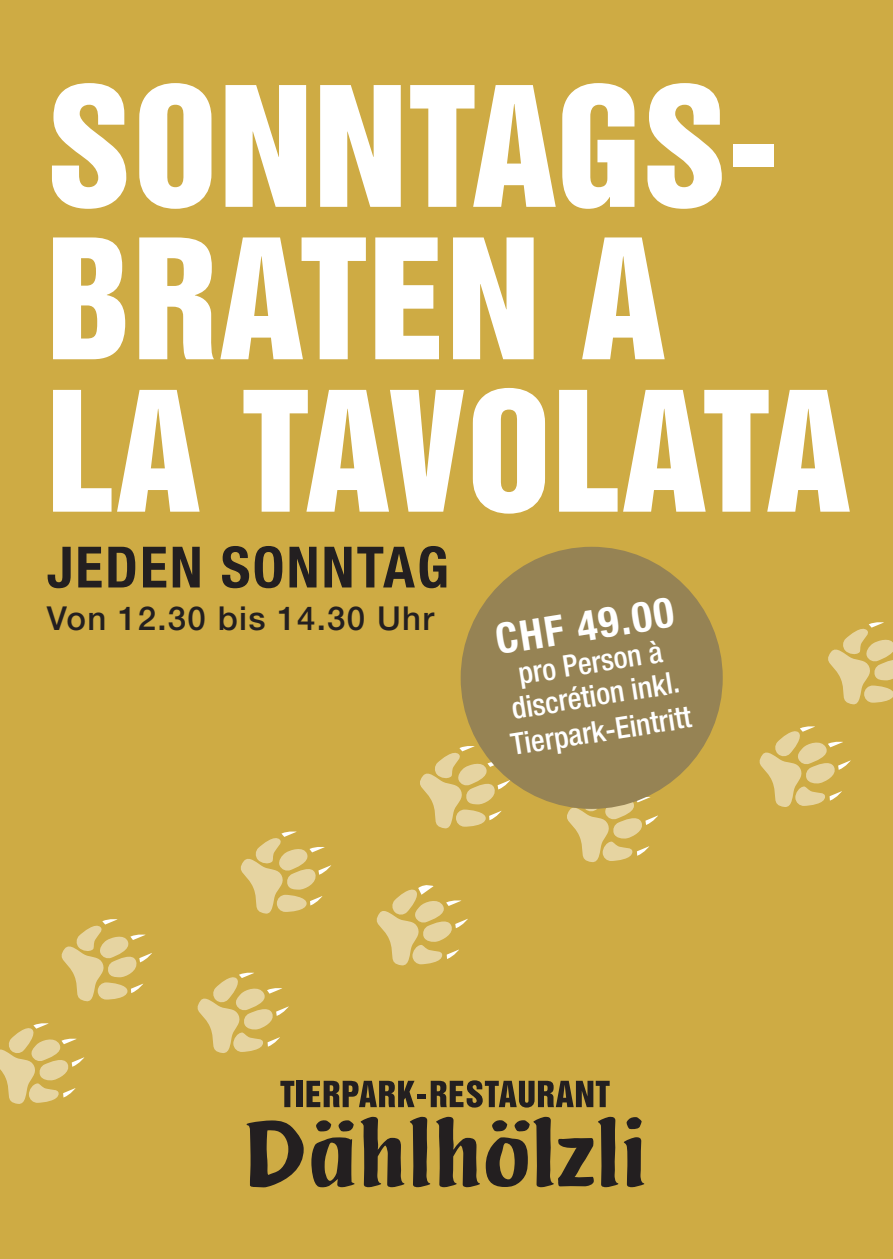
<style>
.page{position:relative;width:893px;height:1259px;background:#ceab44}
.page>*{position:absolute;margin:0;border:0;box-sizing:border-box;transform-origin:0 0}
.t1{font:152.4px/152.4px "Helvetica Inserat LT Std";letter-spacing:.01em;color:#fff}
.t2{font:700 condensed 57px "Helvetica Neue LT Pro";letter-spacing:.04em;color:#231f20}
.t3{font:700 condensed 42px "Helvetica Neue LT Pro";color:#fff}
.t4{font:500 33px "Helvetica Neue LT Pro";letter-spacing:.04em;color:#231f20}
.t5{font:500 condensed 30px/33px "Helvetica Neue LT Pro";color:#fff;text-align:center}
</style>
<div class="page">
<svg style="left:280px;top:1080px;width:14px;height:27px"></svg>
<div style="left:297px;top:1080px;width:6px;height:27px;background:#231f20"></div>
<svg style="left:306px;top:1080px;width:109px;height:27px"></svg>
<div style="left:417px;top:1093px;width:9px;height:5px;background:#231f20"></div>
<svg style="left:431px;top:1080px;width:179px;height:27px"></svg>
<svg style="left:247px;top:1120px;width:57px;height:67px"></svg>
<svg style="left:311px;top:1120px;width:44px;height:67px"></svg>
<svg style="left:361px;top:1116px;width:43px;height:71px"></svg>
<svg style="left:410px;top:1116px;width:20px;height:71px"></svg>
<svg style="left:436px;top:1116px;width:44px;height:71px"></svg>
<svg style="left:486px;top:1116px;width:132px;height:71px"></svg>
<svg style="left:624px;top:1117px;width:20px;height:70px"></svg>
<svg style="left:0;top:1023px;width:84px;height:81px"></svg>
<svg style="left:197px;top:972px;width:92px;height:81px"></svg>
<svg style="left:61px;top:919px;width:91px;height:83px"></svg>
<svg style="left:376px;top:885px;width:92px;height:81px"></svg>
<svg style="left:240px;top:831px;width:91px;height:83px"></svg>
<svg style="left:565px;top:791px;width:93px;height:71px"></svg>
<svg style="left:420px;top:745px;width:90px;height:84px"></svg>
<svg style="left:759px;top:726px;width:92px;height:81px"></svg>
<svg style="left:828px;top:622px;width:65px;height:83px"></svg>
<div style="left:461px;top:547px;width:262px;height:262px;background:#968354;border-radius:50%"></div>
<h1 class="t1" style="left:47px;top:74px;width:806px">SONNTAGS-<br>BRATEN A<br>LA TAVOLATA</h1>
<h2 class="t2" style="left:47px;top:533px;width:404px">JEDEN SONNTAG</h2>
<p class="t4" style="left:47px;top:598px;width:389px">Von 12.30 bis 14.30 Uhr</p>
<h3 class="t3" style="left:492px;top:615px;width:181px;rotate:-9deg">CHF 49.00</h3>
<p class="t5" style="left:504px;top:659px;width:171px;rotate:-9deg">pro Person à discrétion inkl.</p>
<p class="t5" style="left:509px;top:728px;width:184px;rotate:-9deg">Tierpark-Eintritt</p>
</div>
